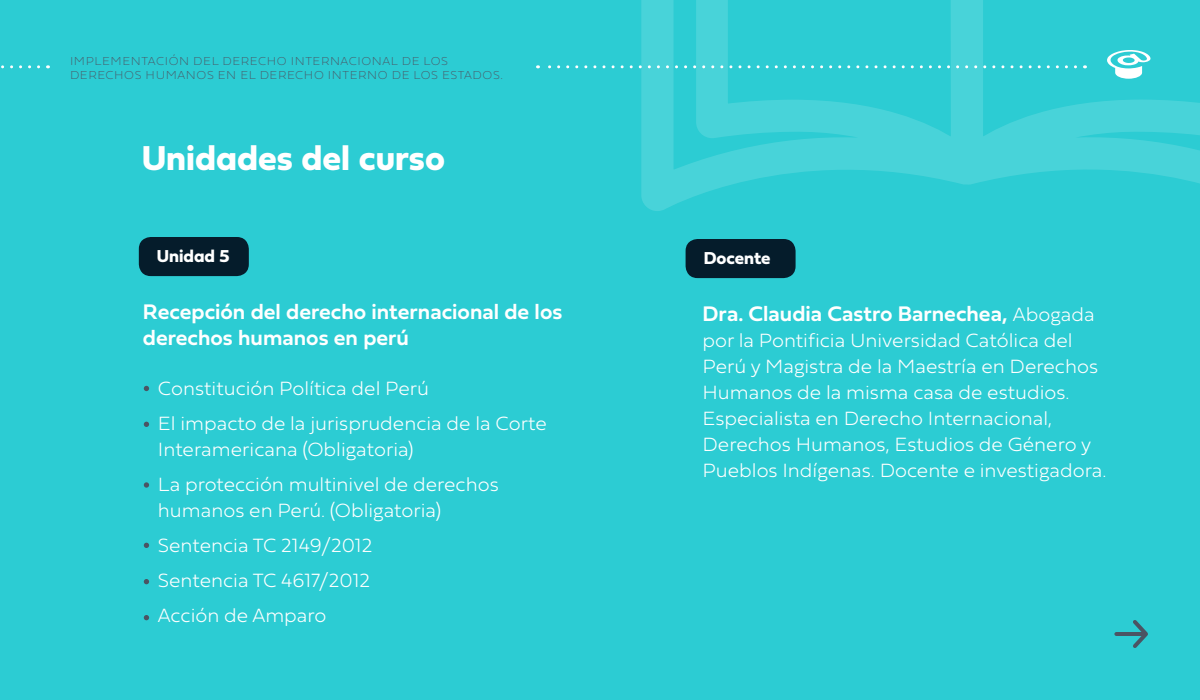
<style>
.page{position:relative;width:1200px;height:700px;background:#2cccd3}
.page>*{position:absolute;margin:0;border:0;box-sizing:border-box;transform-origin:0 0}
.t1{font:700 36px "Fieldwork 16 Geo";color:#fff}
.t2{font:600 22px/26px "Fieldwork 14 Hum";color:#fff}
.t3{font:100 20px/35px "Fieldwork 5 Hum";color:#fff}
.t4{font:700 18px "Fieldwork 16 Geo";color:#fff}
.t5{font:12px/14.4px "Fieldwork 2 Hum Hair";letter-spacing:.05em;color:#4b5463}
.s1{font-family:"Fieldwork 5 Hum";font-weight:100;font-size:20px}
</style>
<div class="page">
<svg style="left:144px;top:386px;width:5px;height:5px"></svg>
<svg style="left:144px;top:422px;width:5px;height:5px"></svg>
<svg style="left:144px;top:482px;width:5px;height:6px"></svg>
<svg style="left:144px;top:543px;width:5px;height:5px"></svg>
<svg style="left:144px;top:615px;width:5px;height:5px"></svg>
<svg style="left:144px;top:579px;width:5px;height:5px"></svg>
<svg style="left:639px;top:0;width:561px;height:211px"></svg>
<hr style="left:1116px;top:632px;width:29px;height:4px;background:#4b5463">
<svg style="left:1133px;top:620px;width:15px;height:28px"></svg>
<div style="left:139px;top:237px;width:110px;height:39px;background:#051c2b;border-radius:12px"></div>
<div style="left:686px;top:239px;width:110px;height:39px;background:#051c2b;border-radius:12px"></div>
<svg style="left:1107px;top:50px;width:44px;height:29px"></svg>
<svg style="left:1px;top:65px;width:38px;height:3px"></svg>
<svg style="left:538px;top:65px;width:538px;height:3px"></svg>
<p class="t5" style="left:70px;top:53px;width:434px">IMPLEMENTACIÓN DEL DERECHO INTERNACIONAL DE LOS<br>DERECHOS HUMANOS EN EL DERECHO INTERNO DE LOS ESTADOS.</p>
<h1 class="t1" style="left:142px;top:129px;width:305px">Unidades del curso</h1>
<p class="t4" style="left:157px;top:242px;width:74px">Unidad 5</p>
<p class="t4" style="left:704px;top:244px;width:68px">Docente</p>
<p class="t2" style="left:143px;top:297px;width:421px">Recepción del derecho internacional de los derechos humanos en perú</p>
<p class="t3" style="left:158px;top:369px;width:390px">Constitución Política del Perú<br>El impacto de la jurisprudencia de la Corte</p>
<p class="t3" style="left:158px;top:430px;width:342px">Interamericana (Obligatoria)<br>La protección multinivel de derechos</p>
<p class="t3" style="left:158px;top:491px;width:285px">humanos en Perú. (Obligatoria)<br>Sentencia TC 2149/2012<br>Sentencia TC 4617/2012<br>Acción de Amparo</p>
<p class="t2" style="left:703px;top:299px;width:394px">Dra. Claudia Castro Barnechea, <span class="s1">Abogada</span></p>
<p class="t3" style="left:703px;top:326px;width:405px;line-height:26px">por la Pontificia Universidad Católica del Perú y Magistra de la Maestría en Derechos Humanos de la misma casa de estudios.<br>Especialista en Derecho Internacional, Derechos Humanos, Estudios de Género y Pueblos Indígenas. Docente e investigadora.</p>
</div>
